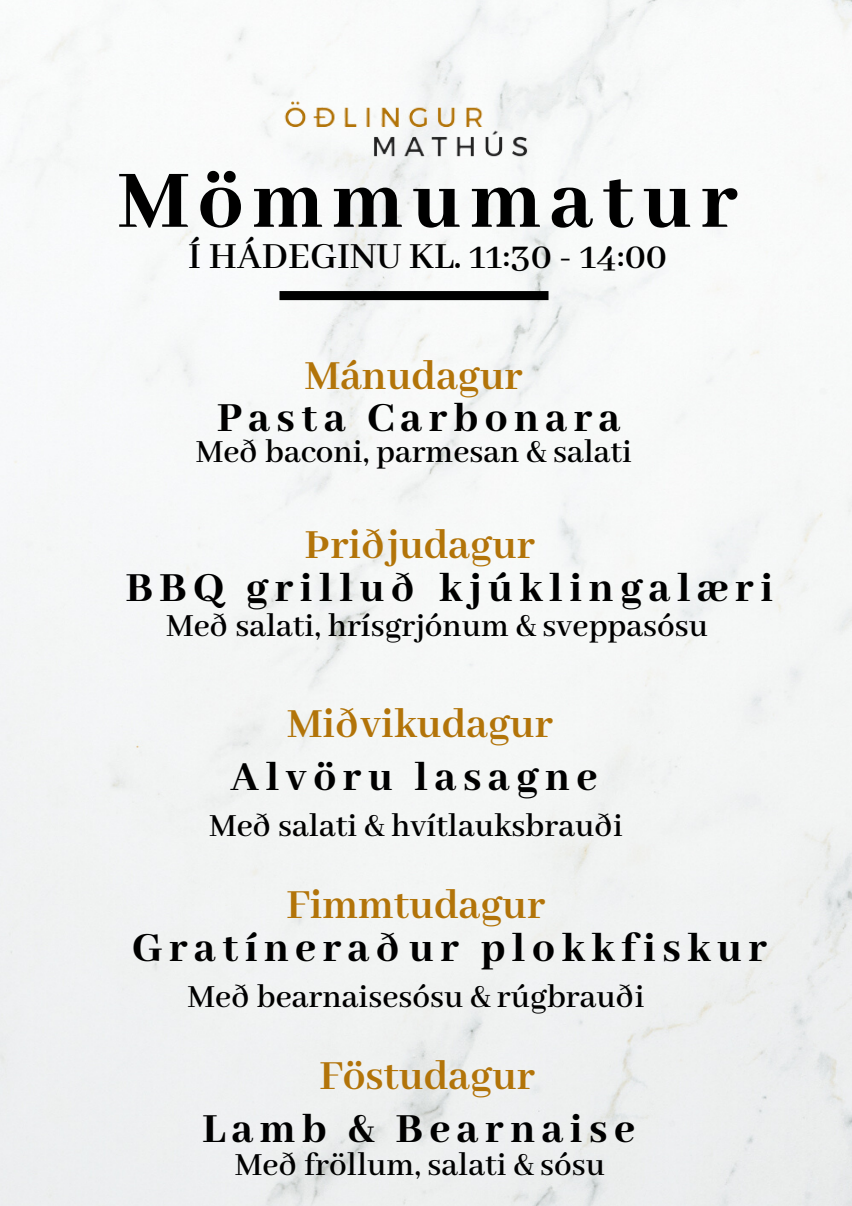
<style>
.page{position:relative;width:852px;height:1206px;background:#fff}
.page>*{position:absolute;margin:0;border:0;box-sizing:border-box;transform-origin:0 0}
.t1{font:800 90.25px "Abhaya Libre";letter-spacing:.095em;color:#000}
.t2{font:800 45px "Abhaya Libre";letter-spacing:.145em;color:#000}
.t3{font:700 45px "Abhaya Libre";color:#b27409}
.t4{font:600 40px "Abhaya Libre";color:#000}
.t5{font:600 35px "Abhaya Libre";color:#000}
</style>
<div class="page">
<img style="left:178px;top:0;width:543px;height:379px">
<h1 class="t1" style="left:118px;top:151px;width:621px">Mömmumatur</h1>
<p class="t4" style="left:188px;top:235px;width:480px">Í HÁDEGINU KL. 11:30 - 14:00</p>
<p class="t3" style="left:305px;top:351px;width:219px">Mánudagur</p>
<p class="t2" style="left:217px;top:394px;width:405px">Pasta Carbonara</p>
<p class="t5" style="left:196px;top:433px;width:437px">Með baconi, parmesan &amp; salati</p>
<p class="t3" style="left:305px;top:520px;width:231px">Þriðjudagur</p>
<p class="t2" style="left:126px;top:563px;width:648px">BBQ grilluð kjúklingalæri</p>
<p class="t5" style="left:166px;top:607px;width:543px">Með salati, hrísgrjónum &amp; sveppasósu</p>
<p class="t3" style="left:287px;top:699px;width:267px">Miðvikudagur</p>
<p class="t2" style="left:230px;top:752px;width:368px">Alvöru lasagne</p>
<p class="t5" style="left:209px;top:807px;width:415px">Með salati &amp; hvítlauksbrauði</p>
<p class="t3" style="left:286px;top:880px;width:260px">Fimmtudagur</p>
<p class="t2" style="left:132px;top:923px;width:636px">Gratíneraður plokkfiskur</p>
<p class="t5" style="left:187px;top:978px;width:458px">Með bearnaisesósu &amp; rúgbrauði</p>
<p class="t3" style="left:319px;top:1051px;width:217px">Föstudagur</p>
<p class="t2" style="left:202px;top:1103px;width:434px">Lamb &amp; Bearnaise</p>
<p class="t5" style="left:235px;top:1146px;width:371px">Með fröllum, salati &amp; sósu</p>
</div>
